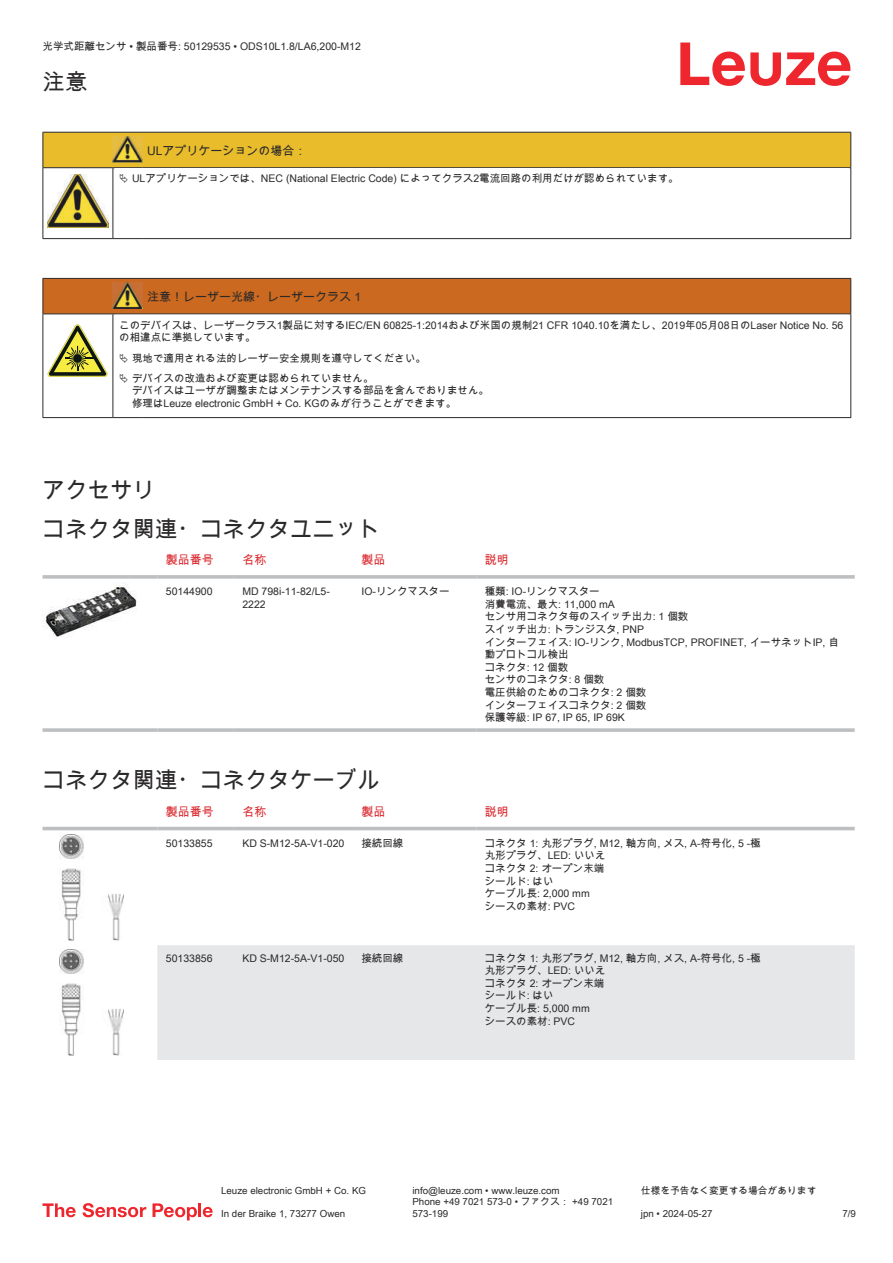
<style>
.page{position:relative;width:893px;height:1263px;background:#fff}
.page>*{position:absolute;margin:0;border:0;box-sizing:border-box;transform-origin:0 0}
.t1{font:22.5px/38.7px "Arial Unicode MS";color:#2b292a}
.t2{font:12px "Arial Unicode MS";color:#2b292a}
.t3{font:12px "Arial Unicode MS";color:#db2a30}
.t4{font:10.5px/12.6px "Arial Unicode MS";color:#2b292a}
.t5{font:9.75px/11.7px "Arial Unicode MS";color:#2b292a}
</style>
<div class="page">
<svg style="left:680px;top:43px;width:170px;height:43px"></svg>
<svg style="left:43px;top:575px;width:114px;height:4px"></svg>
<svg style="left:157px;top:575px;width:77px;height:4px"></svg>
<svg style="left:234px;top:575px;width:119px;height:4px"></svg>
<svg style="left:353px;top:575px;width:123px;height:4px"></svg>
<svg style="left:476px;top:575px;width:379px;height:4px;background:#c3c5c7"></svg>
<svg style="left:43px;top:728px;width:114px;height:4px"></svg>
<hr style="left:157px;top:728px;width:77px;height:4px;background:#c5c6c8">
<svg style="left:234px;top:728px;width:119px;height:4px"></svg>
<svg style="left:353px;top:728px;width:123px;height:4px"></svg>
<hr style="left:476px;top:728px;width:379px;height:4px;background:#c5c6c8">
<img style="left:43px;top:583px;width:94px;height:54px">
<div style="left:43px;top:826px;width:812px;height:5px;background:#efefef"></div>
<div style="left:157px;top:945px;width:698px;height:115px;background:#e6e7e9"></div>
<hr style="left:43px;top:827px;width:114px;height:3px;background:#bdbfc1">
<hr style="left:157px;top:827px;width:77px;height:3px;background:#bdbfc1">
<hr style="left:234px;top:827px;width:119px;height:3px;background:#bdbfc1">
<hr style="left:353px;top:827px;width:123px;height:3px;background:#bdbfc1">
<hr style="left:476px;top:827px;width:379px;height:3px;background:#bdbfc1">
<img style="left:59px;top:834px;width:65px;height:107px">
<img style="left:59px;top:949px;width:65px;height:107px">
<svg style="left:43px;top:1203px;width:33px;height:14px"></svg>
<svg style="left:83px;top:1203px;width:63px;height:14px"></svg>
<svg style="left:153px;top:1203px;width:44px;height:17px"></svg>
<hr style="left:198px;top:1203px;width:3px;height:14px;background:#ed272d">
<svg style="left:203px;top:1207px;width:10px;height:10px"></svg>
<div style="left:44px;top:133px;width:806px;height:34px;background:#e8bc2a"></div>
<hr style="left:43px;top:132px;width:70px;height:1px;background:#2b292a">
<hr style="left:43px;top:133px;width:1px;height:34px;background:#2b292a">
<hr style="left:43px;top:167px;width:70px;height:1px;background:#2b292a">
<hr style="left:113px;top:132px;width:30px;height:1px;background:#2b292a">
<hr style="left:113px;top:167px;width:30px;height:1px;background:#2b292a">
<hr style="left:143px;top:132px;width:708px;height:1px;background:#2b292a">
<hr style="left:850px;top:133px;width:1px;height:34px;background:#2b292a">
<hr style="left:143px;top:167px;width:708px;height:1px;background:#2b292a">
<hr style="left:43px;top:168px;width:1px;height:66px;background:#2b292a">
<hr style="left:113px;top:168px;width:1px;height:66px;background:#2b292a">
<hr style="left:850px;top:168px;width:1px;height:66px;background:#2b292a">
<hr style="left:43px;top:238px;width:70px;height:1px;background:#2b292a">
<hr style="left:113px;top:238px;width:30px;height:1px;background:#2b292a">
<hr style="left:143px;top:238px;width:708px;height:1px;background:#2b292a">
<img style="left:113px;top:136px;width:30px;height:27px">
<img style="left:47px;top:174px;width:61px;height:54px">
<div style="left:44px;top:279px;width:806px;height:34px;background:#ca691f"></div>
<svg style="left:44px;top:314px;width:806px;height:103px"></svg>
<hr style="left:43px;top:278px;width:70px;height:1px;background:#2b292a">
<hr style="left:43px;top:279px;width:1px;height:34px;background:#2b292a">
<hr style="left:43px;top:313px;width:70px;height:1px;background:#2b292a">
<hr style="left:113px;top:278px;width:30px;height:1px;background:#2b292a">
<hr style="left:113px;top:313px;width:30px;height:1px;background:#2b292a">
<hr style="left:143px;top:278px;width:708px;height:1px;background:#2b292a">
<hr style="left:850px;top:279px;width:1px;height:34px;background:#2b292a">
<hr style="left:143px;top:313px;width:708px;height:1px;background:#2b292a">
<hr style="left:43px;top:314px;width:1px;height:99px;background:#2b292a">
<hr style="left:113px;top:314px;width:1px;height:99px;background:#2b292a">
<hr style="left:850px;top:314px;width:1px;height:99px;background:#2b292a">
<hr style="left:43px;top:417px;width:70px;height:1px;background:#2b292a">
<hr style="left:113px;top:417px;width:30px;height:1px;background:#2b292a">
<hr style="left:143px;top:417px;width:708px;height:1px;background:#2b292a">
<img style="left:113px;top:283px;width:30px;height:26px">
<svg style="left:47px;top:324px;width:60px;height:53px"></svg>
<svg style="left:115px;top:315px;width:734px;height:98px"></svg>
<svg style="left:120px;top:353px;width:8px;height:9px"></svg>
<svg style="left:120px;top:373px;width:8px;height:10px"></svg>
<p class="t4" style="left:43px;top:40px;width:320px">光学式距離センサ • 製品番号: 50129535 • ODS10L1.8/LA6,200-M12</p>
<h1 class="t1" style="left:43px;top:62px;width:46px">注意</h1>
<p class="t2" style="left:147px;top:142px;width:161px">ULアプリケーションの場合：</p>
<p class="t4" style="left:132px;top:172px;width:548px">ULアプリケーションでは、NEC (National Electric Code) によってクラス2電流回路の利用だけが認められています。</p>
<p class="t2" style="left:147px;top:288px;width:216px">注意！レーザー光線・レーザークラス 1</p>
<p class="t4" style="left:119px;top:318px;width:726px">このデバイスは、レーザークラス1製品に対するIEC/EN 60825-1:2014および米国の規制21 CFR 1040.10を満たし、2019年05月08日のLaser Notice No. 56の相違点に準拠しています。</p>
<p class="t4" style="left:132px;top:347px;width:295px;line-height:20.2px">現地で適用される法的レーザー安全規則を遵守してください。デバイスの改造および変更は認められていません。</p>
<p class="t4" style="left:132px;top:384px;width:358px">デバイスはユーザが調整またはメンテナンスする部品を含んでおりません。修理はLeuze electronic GmbH + Co. KGのみが行うことができます。</p>
<h1 class="t1" style="left:43px;top:470px;width:339px">アクセサリ<br>コネクタ関連・コネクタユニット</h1>
<p class="t3" style="left:166px;top:551px;width:49px">製品番号</p>
<p class="t3" style="left:242px;top:551px;width:25px">名称</p>
<p class="t3" style="left:361px;top:551px;width:25px">製品</p>
<p class="t3" style="left:485px;top:551px;width:25px">説明</p>
<p class="t4" style="left:166px;top:585px;width:48px">50144900</p>
<p class="t4" style="left:242px;top:585px;width:89px">MD 798i-11-82/L5-<br>2222</p>
<p class="t4" style="left:361px;top:585px;width:90px">IO-リンクマスター</p>
<p class="t4" style="left:485px;top:585px;width:356px">種類: IO-リンクマスター<br>消費電流、最大: 11,000 mA<br>センサ用コネクタ毎のスイッチ出力: 1 個数<br>スイッチ出力: トランジスタ, PNP<br>インターフェイス: IO-リンク, ModbusTCP, PROFINET, イーサネットIP, 自動プロトコル検出<br>コネクタ: 12 個数<br>センサのコネクタ: 8 個数<br>電圧供給のためのコネクタ: 2 個数<br>インターフェイスコネクタ: 2 個数<br>保護等級: IP 67, IP 65, IP 69K</p>
<h1 class="t1" style="left:43px;top:761px;width:339px">コネクタ関連・コネクタケーブル</h1>
<p class="t3" style="left:166px;top:803px;width:49px">製品番号</p>
<p class="t3" style="left:242px;top:803px;width:25px">名称</p>
<p class="t3" style="left:361px;top:803px;width:25px">製品</p>
<p class="t3" style="left:485px;top:803px;width:25px">説明</p>
<p class="t4" style="left:166px;top:836px;width:48px">50133855</p>
<p class="t4" style="left:242px;top:836px;width:104px">KD S-M12-5A-V1- 020</p>
<p class="t4" style="left:361px;top:836px;width:43px">接続回線</p>
<p class="t4" style="left:485px;top:836px;width:277px">コネクタ 1: 丸形プラグ, M12, 軸方向, メス, A-符号化, 5 -極丸形プラグ、LED: いいえ<br>コネクタ 2: オープン末端<br>シールド: はい<br>ケーブル長: 2,000 mm<br>シースの素材: PVC</p>
<p class="t4" style="left:166px;top:951px;width:48px">50133856</p>
<p class="t4" style="left:242px;top:951px;width:104px">KD S-M12-5A-V1- 050</p>
<p class="t4" style="left:361px;top:951px;width:43px">接続回線</p>
<p class="t4" style="left:485px;top:951px;width:277px">コネクタ 1: 丸形プラグ, M12, 軸方向, メス, A-符号化, 5 -極丸形プラグ、LED: いいえ<br>コネクタ 2: オープン末端<br>シールド: はい<br>ケーブル長: 5,000 mm<br>シースの素材: PVC</p>
<p class="t5" style="left:221px;top:1184px;width:146px">Leuze electronic GmbH + Co. KG</p>
<p class="t5" style="left:412px;top:1184px;width:149px">info@leuze.com • www.leuze.com</p>
<p class="t5" style="left:641px;top:1184px;width:177px">仕様を予告なく変更する場合があります</p>
<p class="t5" style="left:221px;top:1207px;width:126px">In der Braike 1, 73277 Owen</p>
<p class="t5" style="left:412px;top:1196px;width:202px">Phone +49 7021 573-0 • ファクス： +49 7021<br>573-199</p>
<p class="t5" style="left:641px;top:1207px;width:73px">jpn • 2024-05-27</p>
<p class="t5" style="left:842px;top:1207px;width:15px">7/9</p>
</div>
